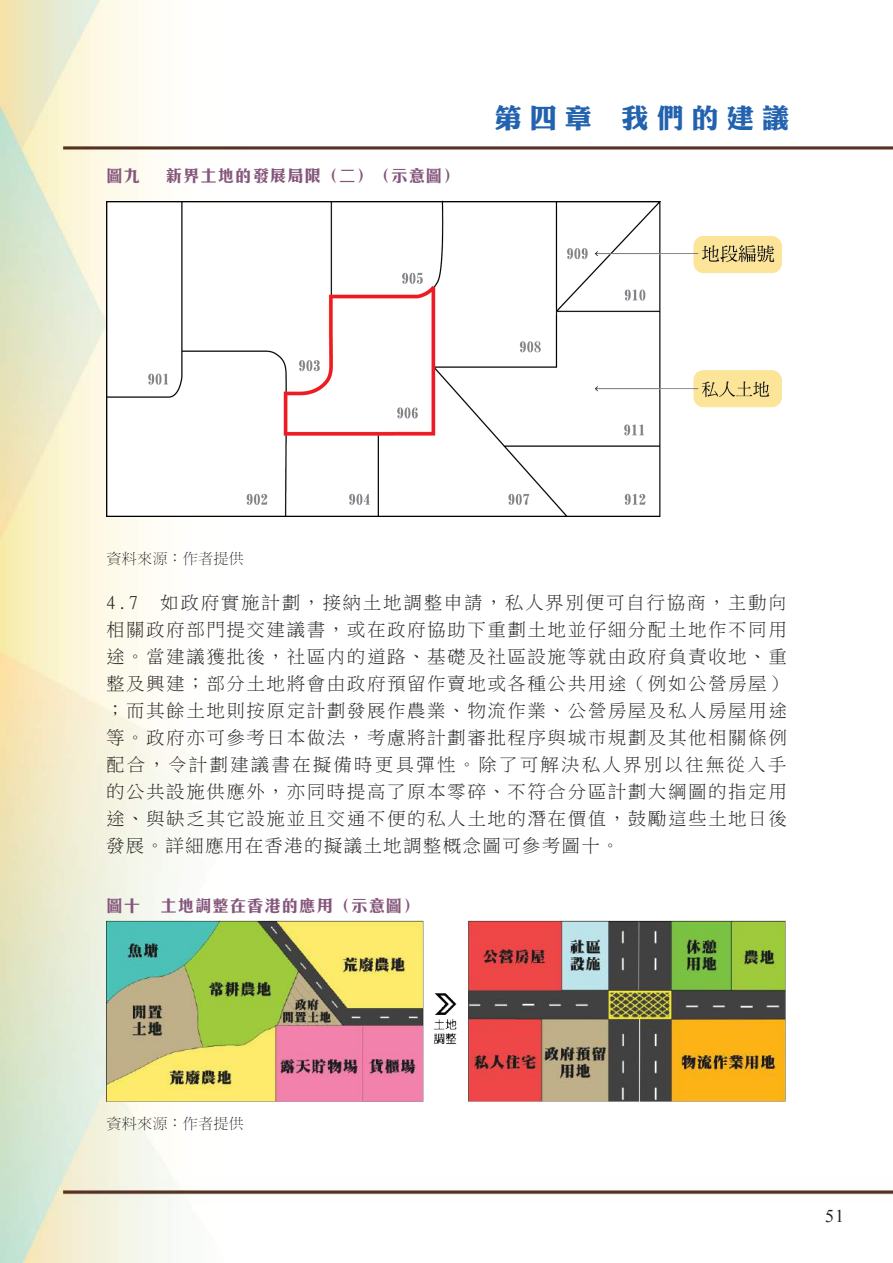
<style>
.page{position:relative;width:893px;height:1263px;background:#fff}
.page>*{position:absolute;margin:0;border:0;box-sizing:border-box;transform-origin:0 0}
.t1{font:27px "DF Li King Hei W8 WIN BF";letter-spacing:.3em;color:#2362af}
.t2{font:18px/27px "Ming Lt HKSCS UNI H";letter-spacing:.1em;color:#231f20;text-align:justify}
.t3{font:18px "Times New Roman";color:#231f20}
.t4{font:700 16.5px "C Hei 3 HK";letter-spacing:.05em;color:#85567b}
.t5{font:300 15px "Han Wang Ming";letter-spacing:.02em;color:#231f20}
</style>
<div class="page">
<img style="left:0;top:0;width:893px;height:1263px">
<img style="left:106px;top:193px;width:787px;height:323px">
<img style="left:106px;top:920px;width:679px;height:181px">
<p class="t4" style="left:106px;top:164px;width:35px">圖九</p>
<p class="t4" style="left:166px;top:164px;width:295px">新界土地的發展局限（二）（示意圖）</p>
<h1 class="t1" style="left:495px;top:105px;width:296px">第四章 我們的建議</h1>
<p class="t5" style="left:106px;top:551px;width:139px">資料來源：作者提供</p>
<p class="t2" style="left:106px;top:589px;width:682px">4.7　如政府實施計劃，接納土地調整申請，私人界別便可自行協商，主動向相關政府部門提交建議書，或在政府協助下重劃土地並仔細分配土地作不同用途。當建議獲批後，社區内的道路、基礎及社區設施等就由政府負責收地、重整及興建；部分土地將會由政府預留作賣地或各種公共用途（例如公營房屋）；而其餘土地則按原定計劃發展作農業、物流作業、公營房屋及私人房屋用途等。政府亦可參考日本做法，考慮將計劃審批程序與城市規劃及其他相關條例配合，令計劃建議書在擬備時更具彈性。除了可解決私人界別以往無從入手的公共設施供應外，亦同時提高了原本零碎、不符合分區計劃大綱圖的指定用途、與缺乏其它設施並且交通不便的私人土地的潛在價值，鼓勵這些土地日後發展。詳細應用在香港的擬議土地調整概念圖可參考圖十。</p>
<p class="t4" style="left:106px;top:893px;width:315px">圖十 土地調整在香港的應用（示意圖）</p>
<p class="t5" style="left:106px;top:1115px;width:139px">資料來源：作者提供</p>
<p class="t3" style="left:825px;top:1204px;width:20px">51</p>
</div>
